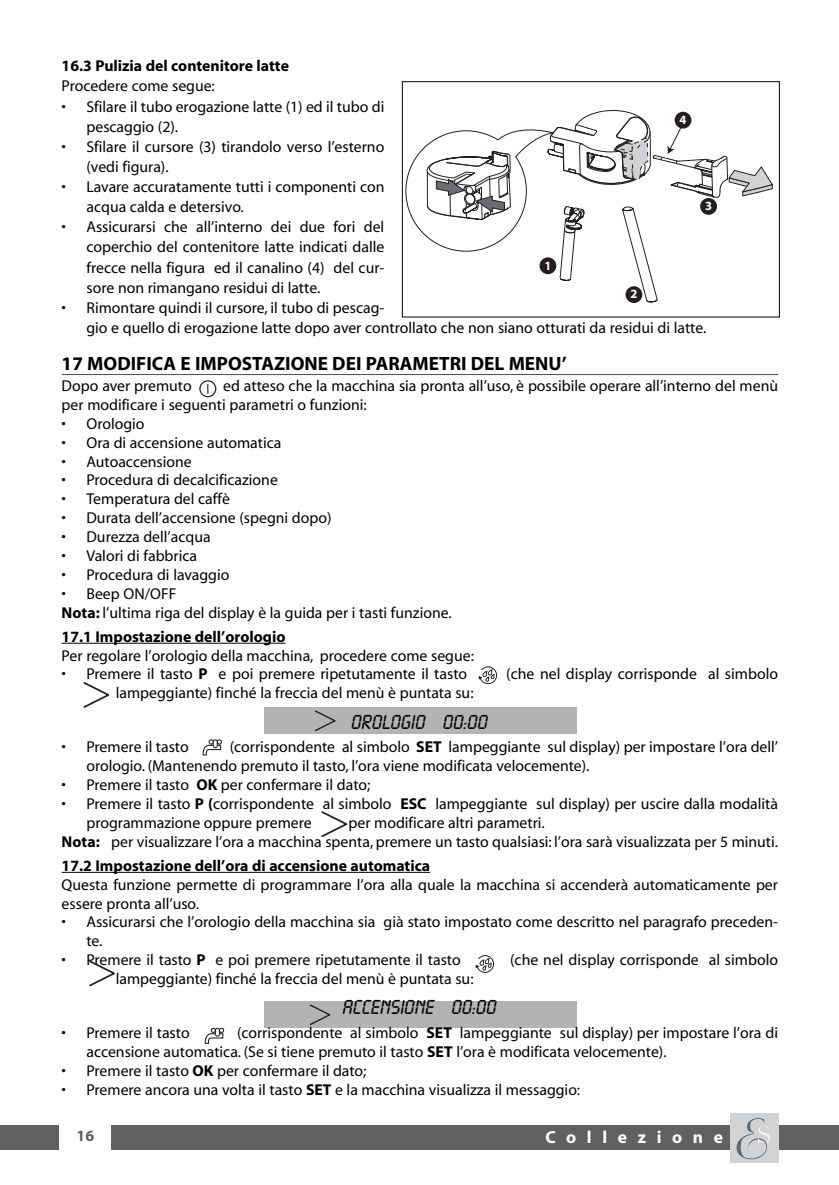
<style>
.page{position:relative;width:839px;height:1185px;background:#fff}
.page>*{position:absolute;margin:0;border:0;box-sizing:border-box;transform-origin:0 0}
.t1{font:21px "Lcd Plain";color:#000}
.t2{font:700 19.25px "Myriad";color:#000}
.t3{font:700 17.5px "Myriad";letter-spacing:.61em;color:#fff}
.t4{font:15.75px/18.9px "Myriad";color:#000}
.t5{font:700 15.75px "Myriad";color:#000}
.t6{font:700 15.75px "Myriad";color:#5e5e5e}
.t7{font:700 12.6px "Myriad";color:#fff}
.s1{font-weight:700}
</style>
<div class="page">
<div style="left:0;top:1125px;width:838px;height:25px;background:#616161"></div>
<div style="left:730px;top:1113px;width:48px;height:50px;background:#d1d2d4"></div>
<svg style="left:736px;top:1118px;width:33px;height:41px"></svg>
<div style="left:60px;top:1112px;width:51px;height:50px;background:#fff"></div>
<div style="left:264px;top:707px;width:312px;height:27px;background:#b3b3b3"></div>
<div style="left:264px;top:1001px;width:312px;height:26px;background:#b3b3b3"></div>
<hr style="left:62px;top:374px;width:715px;height:1px;background:#4d4d4d">
<hr style="left:62px;top:643px;width:61px;height:1px;background:#000">
<hr style="left:123px;top:643px;width:98px;height:1px;background:#000">
<svg style="left:221px;top:643px;width:64px;height:1px"></svg>
<hr style="left:62px;top:872px;width:61px;height:1px;background:#000">
<hr style="left:123px;top:872px;width:98px;height:1px;background:#000">
<svg style="left:221px;top:872px;width:19px;height:1px"></svg>
<hr style="left:240px;top:872px;width:51px;height:1px;background:#000">
<hr style="left:291px;top:872px;width:82px;height:1px;background:#000">
<hr style="left:373px;top:872px;width:31px;height:1px;background:#000">
<svg style="left:404px;top:872px;width:26px;height:1px"></svg>
<svg style="left:199px;top:380px;width:17px;height:17px"></svg>
<svg style="left:83px;top:682px;width:26px;height:26px"></svg>
<svg style="left:89px;top:960px;width:26px;height:26px"></svg>
<svg style="left:478px;top:666px;width:19px;height:18px"></svg>
<svg style="left:202px;top:739px;width:20px;height:16px"></svg>
<svg style="left:315px;top:710px;width:20px;height:21px"></svg>
<svg style="left:309px;top:1004px;width:21px;height:21px"></svg>
<svg style="left:321px;top:811px;width:26px;height:26px"></svg>
<svg style="left:475px;top:955px;width:19px;height:18px"></svg>
<svg style="left:405px;top:110px;width:367px;height:193px"></svg>
<div style="left:402px;top:81px;width:377px;height:236px;border:1px solid #000"></div>
<svg style="left:205px;top:1028px;width:19px;height:16px"></svg>
<p class="t5" style="left:62px;top:60px;width:229px">16.3 Pulizia del contenitore latte</p>
<p class="t4" style="left:62px;top:78px;width:155px">Procedere come segue:</p>
<p class="t4" style="left:86px;top:97px;width:299px;line-height:20.1px;text-indent:-25px">• Sfilare il tubo erogazione latte (1) ed il tubo di pescaggio (2).</p>
<p class="t4" style="left:86px;top:138px;width:299px;line-height:20.1px;text-indent:-25px">• Sfilare il cursore (3) tirandolo verso l’esterno (vedi figura).</p>
<p class="t4" style="left:86px;top:178px;width:299px;line-height:20.1px;text-indent:-25px">• Lavare accuratamente tutti i componenti con acqua calda e detersivo.</p>
<p class="t4" style="left:86px;top:218px;width:299px;line-height:20.1px;text-align:justify;text-indent:-25px">• Assicurarsi che all’interno dei due fori del coperchio del contenitore latte indicati dalle frecce nella figura ed il canalino (4) del cur&shy;sore non rimangano residui di latte.</p>
<p class="t4" style="left:86px;top:299px;width:621px;line-height:20.1px;text-indent:-25px">• Rimontare quindi il cursore, il tubo di pescag-<br>gio e quello di erogazione latte dopo aver controllato che non siano otturati da residui di latte.</p>
<p class="t2" style="left:62px;top:357px;width:506px">17 MODIFICA E IMPOSTAZIONE DEI PARAMETRI DEL MENU’</p>
<p class="t4" style="left:62px;top:377px;width:131px">Dopo aver premuto</p>
<p class="t7" style="left:679px;top:115px;width:8px">4</p>
<p class="t7" style="left:704px;top:201px;width:8px">3</p>
<p class="t7" style="left:544px;top:261px;width:8px">1</p>
<p class="t7" style="left:630px;top:289px;width:8px">2</p>
<p class="t4" style="left:62px;top:377px;width:717px;text-indent:161px">ed atteso che la macchina sia pronta all’uso, è possibile operare all’interno del menù per modificare i seguenti parametri o funzioni:</p>
<p class="t4" style="left:62px;top:415px;width:84px">• Orologio</p>
<p class="t4" style="left:62px;top:434px;width:221px">• Ora di accensione automatica</p>
<p class="t4" style="left:62px;top:453px;width:132px">• Autoaccensione</p>
<p class="t4" style="left:62px;top:472px;width:218px">• Procedura di decalcificazione</p>
<p class="t4" style="left:62px;top:491px;width:170px">• Temperatura del caffè</p>
<p class="t4" style="left:62px;top:510px;width:271px">• Durata dell’accensione (spegni dopo)</p>
<p class="t4" style="left:62px;top:529px;width:150px">• Durezza dell’acqua</p>
<p class="t4" style="left:62px;top:547px;width:137px">• Valori di fabbrica</p>
<p class="t4" style="left:62px;top:566px;width:169px">• Procedura di lavaggio</p>
<p class="t4" style="left:62px;top:585px;width:391px">• Beep ON/OFF<br><span class="s1">Nota:</span> l’ultima riga del display è la guida per i tasti funzione.</p>
<p class="t5" style="left:62px;top:630px;width:225px">17.1 Impostazione dell’orologio</p>
<p class="t4" style="left:62px;top:647px;width:413px">Per regolare l’orologio della macchina, procedere come segue:</p>
<p class="t4" style="left:62px;top:666px;width:407px">• Premere il tasto <span class="s1">P</span> e poi premere ripetutamente il tasto</p>
<p class="t4" style="left:506px;top:666px;width:273px">(che nel display corrisponde al simbolo</p>
<p class="t4" style="left:116px;top:685px;width:359px">lampeggiante) finché la freccia del menù è puntata su:</p>
<h1 class="t1" style="left:351px;top:709px;width:138px">OROLOGIO 00:00</h1>
<p class="t4" style="left:62px;top:739px;width:128px">• Premere il tasto</p>
<p class="t4" style="left:86px;top:739px;width:693px;text-indent:143px">(corrispondente al simbolo <span class="s1">SET</span> lampeggiante sul display) per impostare l’ora dell’ orologio. (Mantenendo premuto il tasto, l’ora viene modificata velocemente).</p>
<p class="t4" style="left:62px;top:777px;width:310px">• Premere il tasto <span class="s1">OK</span> per confermare il dato;</p>
<p class="t4" style="left:86px;top:795px;width:692px;text-indent:-25px">• Premere il tasto <span class="s1">P (</span>corrispondente al simbolo <span class="s1">ESC</span> lampeggiante sul display) per uscire dalla modalità programmazione oppure premere</p>
<p class="t4" style="left:62px;top:814px;width:717px;text-indent:287px">per modificare altri parametri.<br><span class="s1">Nota:</span> per visualizzare l’ora a macchina spenta, premere un tasto qualsiasi: l’ora sarà visualizzata per 5 minuti.</p>
<p class="t5" style="left:62px;top:859px;width:370px">17.2 Impostazione dell’ora di accensione automatica</p>
<p class="t4" style="left:62px;top:876px;width:717px">Questa funzione permette di programmare l’ora alla quale la macchina si accenderà automaticamente per essere pronta all’uso.</p>
<p class="t4" style="left:86px;top:914px;width:692px;text-indent:-25px">• Assicurarsi che l’orologio della macchina sia già stato impostato come descritto nel paragrafo preceden&shy;te.</p>
<p class="t4" style="left:62px;top:952px;width:400px">• Premere il tasto <span class="s1">P</span> e poi premere ripetutamente il tasto</p>
<p class="t4" style="left:510px;top:952px;width:269px">(che nel display corrisponde al simbolo</p>
<p class="t4" style="left:116px;top:971px;width:359px">lampeggiante) finché la freccia del menù è puntata su:</p>
<h1 class="t1" style="left:343px;top:995px;width:155px">ACCENSIONE 00:00</h1>
<p class="t4" style="left:62px;top:1025px;width:129px">• Premere il tasto</p>
<p class="t4" style="left:86px;top:1025px;width:692px;text-indent:150px">(corrispondente al simbolo <span class="s1">SET</span> lampeggiante sul display) per impostare l’ora di accensione automatica. (Se si tiene premuto il tasto <span class="s1">SET</span> l’ora è modificata velocemente).</p>
<p class="t4" style="left:62px;top:1062px;width:306px">• Premere il tasto <span class="s1">OK</span> per confermare il dato;</p>
<p class="t4" style="left:62px;top:1081px;width:520px">• Premere ancora una volta il tasto <span class="s1">SET</span> e la macchina visualizza il messaggio:</p>
<p class="t6" style="left:77px;top:1130px;width:19px">16</p>
<p class="t3" style="left:545px;top:1131px;width:179px">Collezione</p>
</div>
